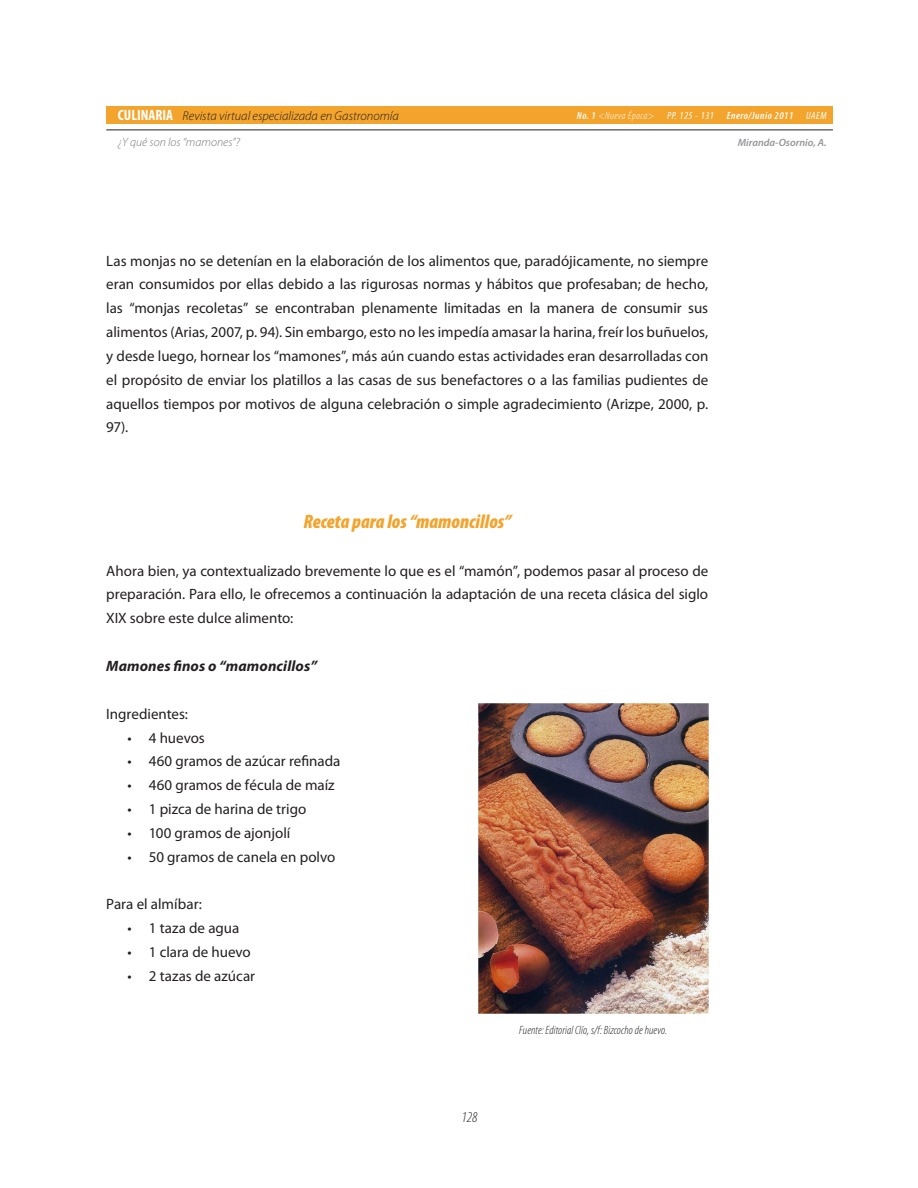
<style>
.page{position:relative;width:918px;height:1188px;background:#fff}
.page>*{position:absolute;margin:0;border:0;box-sizing:border-box;transform-origin:0 0}
.t1{font:italic 900 condensed 19.5px "Myriad Pro";color:#f3a42d}
.t2{font:15px/23.9px "Myriad Pro";color:#231f20;text-align:justify}
.t3{font:italic 700 15px "Myriad Pro";letter-spacing:.01em;color:#231f20}
.t4{font:italic 300 condensed 15px "Myriad Pro";color:#231f20}
.t5{font:italic 300 12.75px "Myriad Pro";color:#231f20}
.t6{font:italic 300 condensed 12px "Myriad Pro";letter-spacing:.005em;color:#231f20}
.t7{font:italic 300 12px "Myriad Pro";color:#76787b}
.t8{font:italic 600 condensed 10.5px "Myriad Pro";letter-spacing:.05em;color:#fff}
.t9{font:italic 600 10.5px "Myriad Pro";color:#939598}
.s1{font-weight:700;font-style:normal;font-stretch:condensed;font-size:15px;color:#fff}
.s2{font-weight:300}
.s3{font-weight:400}
</style>
<div class="page">
<div style="left:106px;top:106px;width:727px;height:17px;background:#f3a42d"></div>
<hr style="left:106px;top:130px;width:727px;height:1px;background:#231f20">
<img style="left:478px;top:704px;width:230px;height:309px">
<p class="t5" style="left:118px;top:108px;width:282px"><span class="s1">CULINARIA</span> Revista virtual especializada en Gastronomía</p>
<p class="t8" style="left:577px;top:109px;width:251px">No. 1 <span class="s2">&lt;Nueva Época&gt;</span> <span class="s3">PP. 125 - 131</span> Enero/Junio 2011 <span class="s3">UAEM</span></p>
<p class="t7" style="left:118px;top:135px;width:124px">¿Y qué son los “mamones”?</p>
<p class="t9" style="left:738px;top:136px;width:90px">Miranda-Osornio, A.</p>
<p class="t2" style="left:106px;top:248px;width:604px">Las monjas no se detenían en la elaboración de los alimentos que, paradójicamente, no siempre eran consumidos por ellas debido a las rigurosas normas y hábitos que profesaban; de hecho, las “monjas recoletas” se encontraban plenamente limitadas en la manera de consumir sus alimentos (Arias, 2007, p. 94). Sin embargo, esto no les impedía amasar la harina, freír los buñuelos, y desde luego, hornear los “mamones”, más aún cuando estas actividades eran desarrolladas con el propósito de enviar los platillos a las casas de sus benefactores o a las familias pudientes de aquellos tiempos por motivos de alguna celebración o simple agradecimiento (Arizpe, 2000, p.<br>97).</p>
<p class="t1" style="left:303px;top:509px;width:209px">Receta para los “mamoncillos”</p>
<p class="t2" style="left:106px;top:558px;width:604px">Ahora bien, ya contextualizado brevemente lo que es el “mamón”, podemos pasar al proceso de preparación. Para ello, le ofrecemos a continuación la adaptación de una receta clásica del siglo XIX sobre este dulce alimento:</p>
<p class="t3" style="left:106px;top:656px;width:212px">Mamones finos o “mamoncillos”</p>
<p class="t2" style="left:106px;top:701px;width:83px">Ingredientes:</p>
<p class="t2" style="left:128px;top:725px;width:79px">• 4 huevos</p>
<p class="t2" style="left:128px;top:749px;width:214px">• 460 gramos de azúcar refinada</p>
<p class="t2" style="left:128px;top:773px;width:209px">• 460 gramos de fécula de maíz</p>
<p class="t2" style="left:128px;top:797px;width:180px">• 1 pizca de harina de trigo</p>
<p class="t2" style="left:128px;top:821px;width:164px">• 100 gramos de ajonjolí</p>
<p class="t2" style="left:128px;top:845px;width:209px">• 50 gramos de canela en polvo</p>
<p class="t2" style="left:106px;top:892px;width:97px">Para el almíbar:</p>
<p class="t2" style="left:128px;top:916px;width:113px">• 1 taza de agua</p>
<p class="t2" style="left:128px;top:940px;width:125px">• 1 clara de huevo</p>
<p class="t2" style="left:128px;top:964px;width:129px">• 2 tazas de azúcar</p>
<p class="t4" style="left:462px;top:1108px;width:18px">128</p>
<p class="t6" style="left:519px;top:1023px;width:149px">Fuente: Editorial Clío, s/f: Bizcocho de huevo.</p>
</div>
